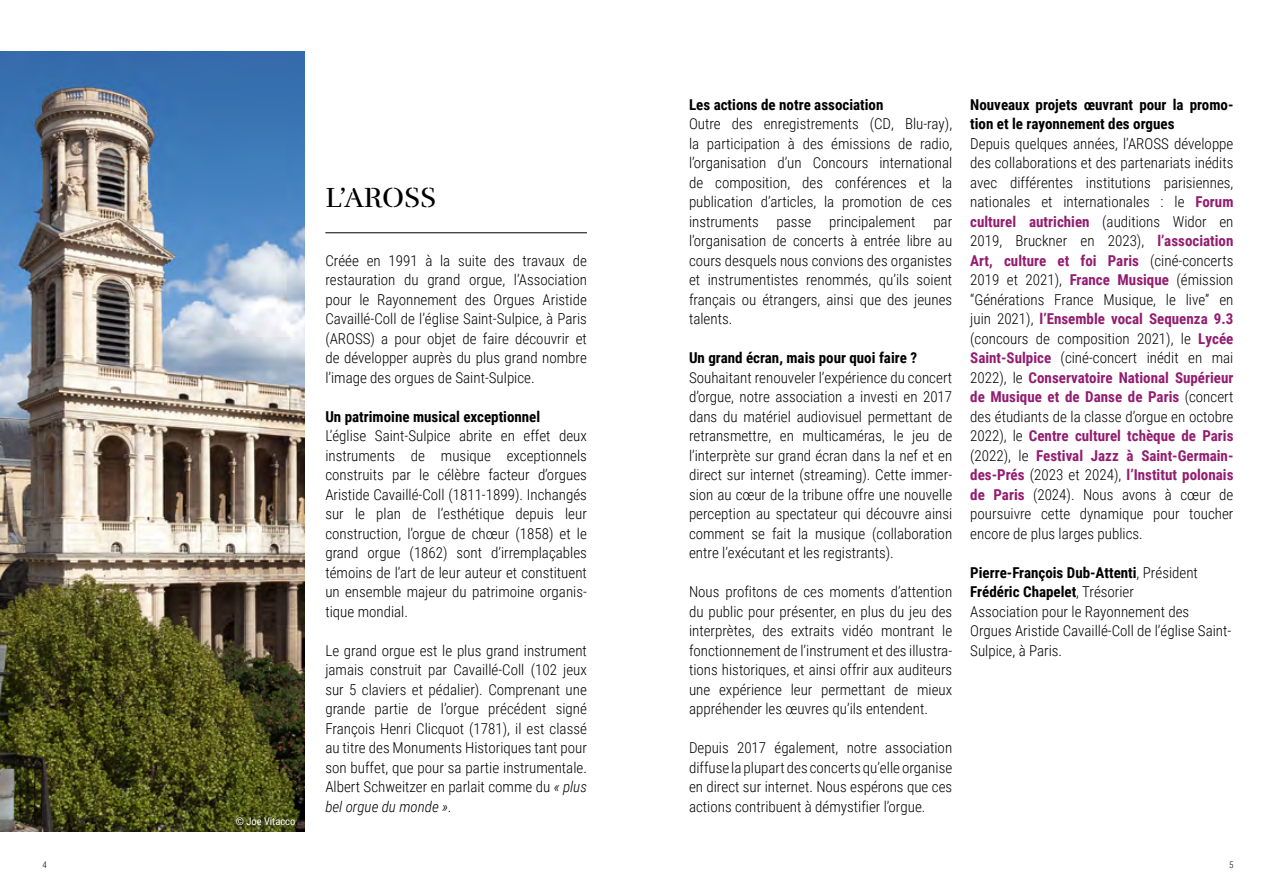
<style>
.page{position:relative;width:1276px;height:893px;background:#fff}
.page>*{position:absolute;margin:0;border:0;box-sizing:border-box;transform-origin:0 0}
.t1{font:28.5px "Rufina Stencil Regular";color:#000}
.t2{font:300 15px/19.5px "Roboto Condensed";color:#000;text-align:justify}
.t3{font:700 15px/19.5px "Roboto Condensed";color:#000}
.t4{font:10.5px "Roboto Condensed";color:#fff}
.t5{font:300 9px "Roboto Condensed";color:#000}
.s1{font-style:italic}
.s2{font-weight:700;color:#931d70}
.s3{font-weight:700}
</style>
<div class="page">
<hr style="left:325px;top:233px;width:262px;height:1px;background:#000">
<img style="left:0;top:51px;width:304px;height:780px">
<p class="t4" style="left:236px;top:813px;width:61px">© Joe Vitacco</p>
<h1 class="t1" style="left:325px;top:180px;width:113px">L’AROSS</h1>
<p class="t2" style="left:325px;top:250px;width:263px">Créée en 1991 à la suite des travaux de restauration du grand orgue, l’Association pour le Rayonnement des Orgues Aristide Cavaillé-Coll de l’église Saint-Sulpice, à Paris (AROSS) a pour objet de faire découvrir et de développer auprès du plus grand nombre l’image des orgues de Saint-Sulpice.</p>
<p class="t3" style="left:325px;top:406px;width:216px">Un patrimoine musical exceptionnel</p>
<p class="t2" style="left:325px;top:425px;width:263px">L’église Saint-Sulpice abrite en effet deux instruments de musique exceptionnels construits par le célèbre facteur d’orgues Aristide Cavaillé-Coll (1811-1899). Inchangés sur le plan de l’esthétique depuis leur construction, l’orgue de chœur (1858) et le grand orgue (1862) sont d’irremplaçables témoins de l’art de leur auteur et constituent un ensemble majeur du patrimoine organis&shy;tique mondial.</p>
<p class="t2" style="left:325px;top:640px;width:263px">Le grand orgue est le plus grand instrument jamais construit par Cavaillé-Coll (102 jeux sur 5 claviers et pédalier). Comprenant une grande partie de l’orgue précédent signé François Henri Clicquot (1781), il est classé au titre des Monuments Historiques tant pour son buffet, que pour sa partie instrumentale.<br>Albert Schweitzer en parlait comme du <span class="s1">« plus bel orgue du monde »</span>.</p>
<p class="t3" style="left:689px;top:94px;width:196px">Les actions de notre association</p>
<p class="t2" style="left:689px;top:113px;width:265px">Outre des enregistrements (CD, Blu-ray), la participation à des émissions de radio, l’organisation d’un Concours international de composition, des conférences et la publication d’articles, la promotion de ces instruments passe principalement par l’organisation de concerts à entrée libre au cours desquels nous convions des organistes et instrumentistes renommés, qu’ils soient français ou étrangers, ainsi que des jeunes talents.</p>
<p class="t3" style="left:689px;top:347px;width:230px">Un grand écran, mais pour quoi faire ?</p>
<p class="t2" style="left:689px;top:367px;width:265px">Souhaitant renouveler l’expérience du concert d’orgue, notre association a investi en 2017 dans du matériel audiovisuel permettant de retransmettre, en multicaméras, le jeu de l’interprète sur grand écran dans la nef et en direct sur internet (streaming). Cette immer&shy;sion au cœur de la tribune offre une nouvelle perception au spectateur qui découvre ainsi comment se fait la musique (collaboration entre l’exécutant et les registrants).</p>
<p class="t2" style="left:689px;top:581px;width:265px">Nous profitons de ces moments d’attention du public pour présenter, en plus du jeu des interprètes, des extraits vidéo montrant le fonctionnement de l’instrument et des illustra&shy;tions historiques, et ainsi offrir aux auditeurs une expérience leur permettant de mieux appréhender les œuvres qu’ils entendent.</p>
<p class="t2" style="left:689px;top:737px;width:265px">Depuis 2017 également, notre association diffuse la plupart des concerts qu’elle organise en direct sur internet. Nous espérons que ces actions contribuent à démystifier l’orgue.</p>
<p class="t3" style="left:970px;top:94px;width:265px">Nouveaux projets œuvrant pour la promo&shy;tion et le rayonnement des orgues</p>
<p class="t2" style="left:970px;top:133px;width:265px">Depuis quelques années, l’AROSS développe des collaborations et des partenariats inédits avec différentes institutions parisiennes, nationales et internationales : le <span class="s2">Forum culturel autrichien</span> (auditions Widor en 2019, Bruckner en 2023), <span class="s2">l’association Art, culture et foi Paris</span> (ciné-concerts 2019 et 2021), <span class="s2">France Musique</span> (émission “Générations France Musique, le live” en juin 2021), <span class="s2">l’Ensemble vocal Sequenza 9.3 </span>(concours de composition 2021), le <span class="s2">Lycée Saint-Sulpice</span> (ciné-concert inédit en mai 2022), le <span class="s2">Conservatoire National Supérieur de Musique et de Danse de Paris</span> (concert des étudiants de la classe d’orgue en octobre 2022), le <span class="s2">Centre culturel tchèque de Paris </span>(2022), le <span class="s2">Festival Jazz à Saint-Germain&shy;des-Prés</span> (2023 et 2024), <span class="s2">l’Institut polonais de Paris</span> (2024). Nous avons à cœur de poursuivre cette dynamique pour toucher encore de plus larges publics.</p>
<p class="t2" style="left:970px;top:562px;width:263px;text-align:left"><span class="s3">Pierre-François Dub-Attenti</span>, Président <span class="s3">Frédéric Chapelet</span>, Trésorier<br>Association pour le Rayonnement des Orgues Aristide Cavaillé-Coll de l’église Saint-Sulpice, à Paris.</p>
<p class="t5" style="left:43px;top:859px;width:6px">4</p>
<p class="t5" style="left:1229px;top:859px;width:6px">5</p>
</div>
